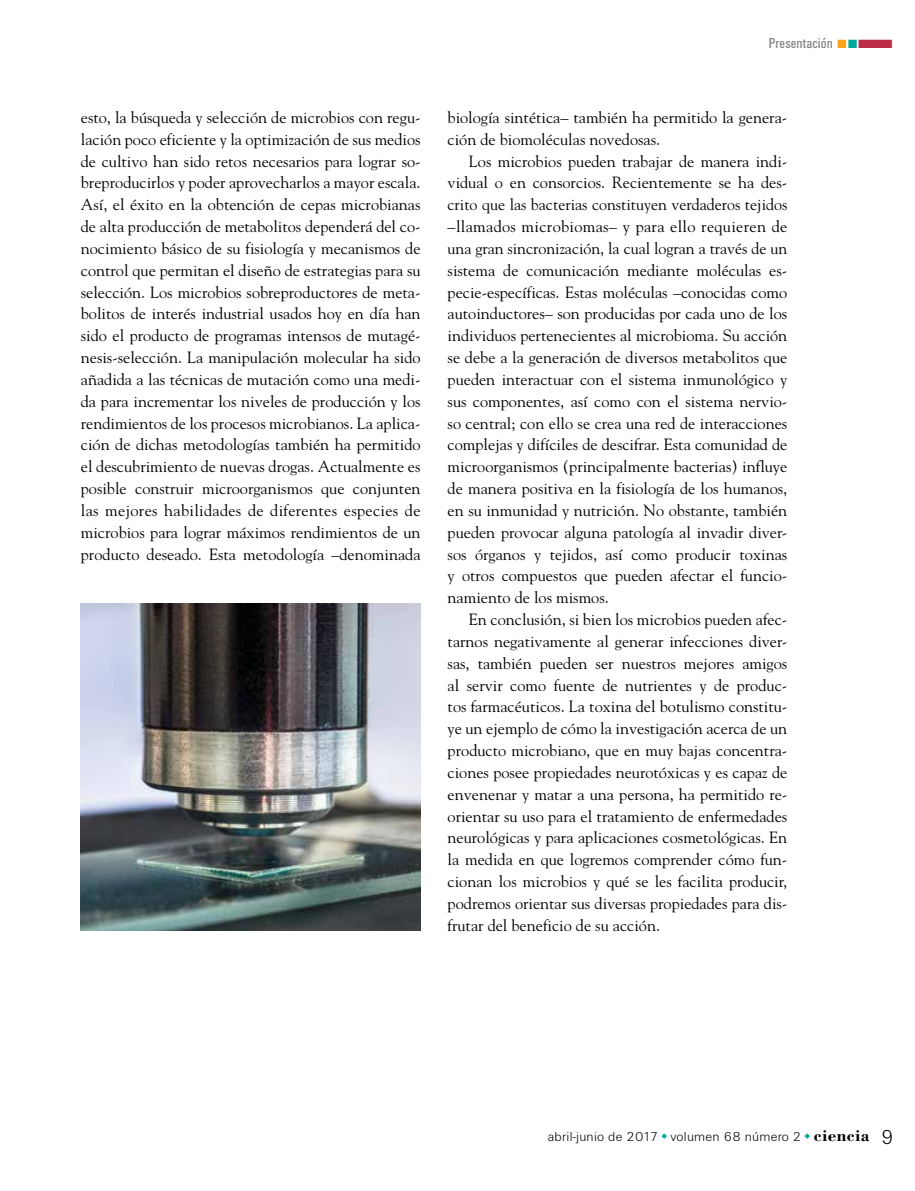
<style>
.page{position:relative;width:915px;height:1191px;background:#fff}
.page>*{position:absolute;margin:0;border:0;box-sizing:border-box;transform-origin:0 0}
.t1{font:16.2px/21.9px "Goudy";color:#000;text-align:justify}
.t2{font:condensed 15px "Unitus T";letter-spacing:.005em;color:#808285}
.t3{font:300 13.5px "Unitus T";letter-spacing:.02em;color:#000}
.s1{color:#faa41d}
.s2{color:#00a99b}
.s3{color:#bb2d45}
.s4{font-family:"Bodoni";font-weight:700;font-size:17.25px}
.s5{font-size:21px}
</style>
<div class="page">
<img style="left:81px;top:603px;width:339px;height:327px">
<p class="t2" style="left:768px;top:34px;width:126px">Presentación <span class="s1">■</span><span class="s2">■</span><span class="s3">■</span></p>
<p class="t1" style="left:81px;top:106px;width:341px">esto, la búsqueda y selección de microbios con regu&shy;lación poco eficiente y la optimización de sus medios de cultivo han sido retos necesarios para lograr so&shy;breproducirlos y poder aprovecharlos a mayor escala.<br>Así, el éxito en la obtención de cepas microbianas de alta producción de metabolitos dependerá del co&shy;nocimiento básico de su fisiología y mecanismos de control que permitan el diseño de estrategias para su selección. Los microbios sobreproductores de meta&shy;bolitos de interés industrial usados hoy en día han sido el producto de programas intensos de mutagé&shy;nesis-selección. La manipulación molecular ha sido añadida a las técnicas de mutación como una medi&shy;da para incrementar los niveles de producción y los rendimientos de los procesos microbianos. La aplica&shy;ción de dichas metodologías también ha permitido el descubrimiento de nuevas drogas. Actualmente es posible construir microorganismos que conjunten las mejores habilidades de diferentes especies de microbios para lograr máximos rendimientos de un producto deseado. Esta metodología –denominada</p>
<p class="t1" style="left:447px;top:106px;width:341px">biología sintética– también ha permitido la genera&shy;ción de biomoléculas novedosas.</p>
<p class="t1" style="left:447px;top:149px;width:341px;text-indent:21px">Los microbios pueden trabajar de manera indi&shy;vidual o en consorcios. Recientemente se ha des&shy;crito que las bacterias constituyen verdaderos tejidos –llamados microbiomas– y para ello requieren de una gran sincronización, la cual logran a través de un sistema de comunicación mediante moléculas es&shy;pecie-específicas. Estas moléculas –conocidas como autoinductores– son producidas por cada uno de los individuos pertenecientes al microbioma. Su acción se debe a la generación de diversos metabolitos que pueden interactuar con el sistema inmunológico y sus componentes, así como con el sistema nervio&shy;so central; con ello se crea una red de interacciones complejas y difíciles de descifrar. Esta comunidad de microorganismos (principalmente bacterias) influye de manera positiva en la fisiología de los humanos, en su inmunidad y nutrición. No obstante, también pueden provocar alguna patología al invadir diver&shy;sos órganos y tejidos, así como producir toxinas y otros compuestos que pueden afectar el funcio&shy;namiento de los mismos.</p>
<p class="t1" style="left:447px;top:608px;width:341px;text-indent:21px">En conclusión, si bien los microbios pueden afec&shy;tarnos negativamente al generar infecciones diver&shy;sas, también pueden ser nuestros mejores amigos al servir como fuente de nutrientes y de produc&shy;tos farmacéuticos. La toxina del botulismo constitu&shy;ye un ejemplo de cómo la investigación acerca de un producto microbiano, que en muy bajas concentra&shy;ciones posee propiedades neurotóxicas y es capaz de envenenar y matar a una persona, ha permitido re&shy;orientar su uso para el tratamiento de enfermedades neurológicas y para aplicaciones cosmetológicas. En la medida en que logremos comprender cómo fun&shy;cionan los microbios y qué se les facilita producir, podremos orientar sus diversas propiedades para dis&shy;frutar del beneficio de su acción.</p>
<p class="t3" style="left:547px;top:1128px;width:347px">abril-junio de 2017 volumen 68 número 2 <span class="s4">ciencia</span> <span class="s5">9</span></p>
</div>
